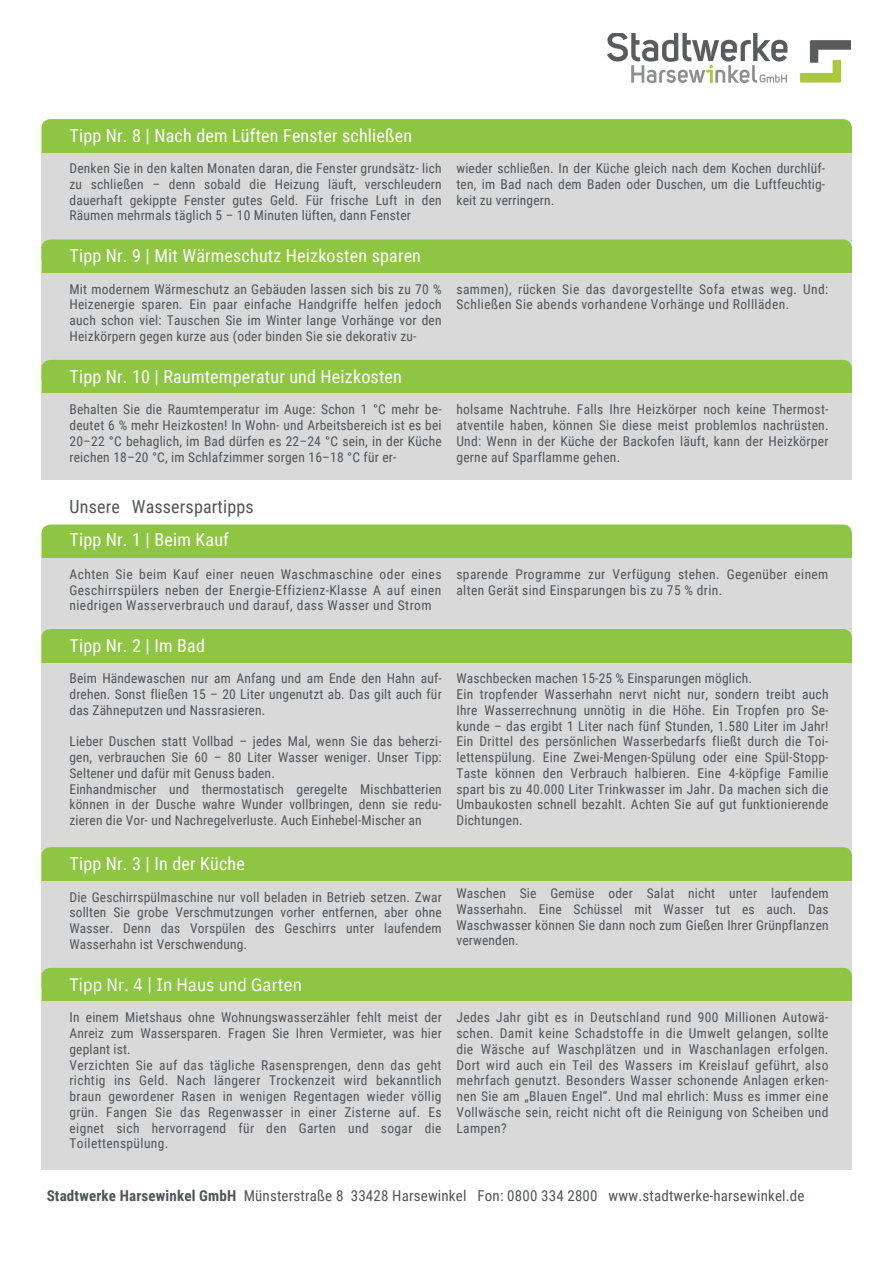
<style>
.page{position:relative;width:893px;height:1264px;background:#fff}
.page>*{position:absolute;margin:0;border:0;box-sizing:border-box;transform-origin:0 0}
.t1{font:18px "Roboto Condensed";letter-spacing:.01em;color:#fff}
.t2{font:18px/33.8px "Roboto Condensed";letter-spacing:.01em;color:#505559}
.t3{font:18px "IBM Plex Sans Cond";letter-spacing:.01em;color:#fff}
.t4{font:15px "Roboto Condensed";letter-spacing:.01em;color:#505559}
.t5{font:13.5px/15.8px "Roboto Condensed";letter-spacing:.015em;color:#505559;text-align:justify}
.s1{color:#fff}
.s2{font-weight:700}
</style>
<div class="page">
<div style="left:41px;top:119px;width:810px;height:34px;background:#8ec644"></div>
<div style="left:41px;top:153px;width:810px;height:106px;background:#d9d9d9"></div>
<div style="left:41px;top:239px;width:810px;height:34px;background:#8ec644"></div>
<div style="left:41px;top:273px;width:810px;height:107px;background:#d9d9d9"></div>
<div style="left:41px;top:360px;width:810px;height:34px;background:#8ec644"></div>
<div style="left:41px;top:394px;width:810px;height:86px;background:#d9d9d9"></div>
<div style="left:41px;top:524px;width:810px;height:34px;background:#8ec644"></div>
<div style="left:41px;top:558px;width:810px;height:107px;background:#d9d9d9"></div>
<div style="left:41px;top:629px;width:810px;height:34px;background:#8ec644"></div>
<div style="left:41px;top:663px;width:810px;height:249px;background:#d9d9d9"></div>
<div style="left:41px;top:847px;width:810px;height:34px;background:#8ec644"></div>
<div style="left:41px;top:881px;width:810px;height:106px;background:#d9d9d9"></div>
<div style="left:41px;top:967px;width:810px;height:34px;background:#8ec644"></div>
<div style="left:41px;top:1001px;width:810px;height:168px;background:#d9d9d9"></div>
<img style="left:607px;top:33px;width:243px;height:49px">
<p class="t1" style="left:69px;top:125px;width:344px">Tipp Nr. 8 | Nach dem Lüften Fenster schließen</p>
<p class="t5" style="left:69px;top:161px;width:374px">Denken Sie in den kalten Monaten daran, die Fenster grundsätz- lich zu schließen – denn sobald die Heizung läuft, verschleudern dauerhaft gekippte Fenster gutes Geld. Für frische Luft in den Räumen mehrmals täglich 5 – 10 Minuten lüften, dann Fenster</p>
<p class="t1" style="left:69px;top:245px;width:353px">Tipp Nr. 9 | Mit Wärmeschutz Heizkosten sparen</p>
<h1 class="t5" style="left:69px;top:281px;width:374px">Mit modernem Wärmeschutz an Gebäuden lassen sich bis zu 70 % Heizenergie sparen. Ein paar einfache Handgriffe helfen jedoch auch schon viel: Tauschen Sie im Winter lange Vorhänge vor den Heizkörpern gegen kurze aus (oder binden Sie sie dekorativ zu-</h1>
<h1 class="t1" style="left:69px;top:366px;width:334px">Tipp Nr. 10 | Raumtemperatur und Heizkosten</h1>
<h1 class="t5" style="left:69px;top:402px;width:374px">Behalten Sie die Raumtemperatur im Auge: Schon 1 °C mehr be&shy;deutet 6 % mehr Heizkosten! In Wohn- und Arbeitsbereich ist es bei 20–22 °C behaglich, im Bad dürfen es 22–24 °C sein, in der Küche reichen 18–20 °C, im Schlafzimmer sorgen 16–18 °C für er-</h1>
<p class="t2" style="left:69px;top:489px;width:186px">Unsere Wasserspartipps<br><span class="s1">Tipp Nr. 1 | Beim Kauf</span></p>
<p class="t5" style="left:69px;top:566px;width:373px">Achten Sie beim Kauf einer neuen Waschmaschine oder eines Geschirrspülers neben der Energie-Effizienz-Klasse A auf einen niedrigen Wasserverbrauch und darauf, dass Wasser und Strom</p>
<p class="t1" style="left:69px;top:635px;width:137px">Tipp Nr. 2 | Im Bad</p>
<p class="t5" style="left:69px;top:671px;width:374px">Beim Händewaschen nur am Anfang und am Ende den Hahn auf&shy;drehen. Sonst fließen 15 – 20 Liter ungenutzt ab. Das gilt auch für das Zähneputzen und Nassrasieren.</p>
<p class="t5" style="left:69px;top:734px;width:374px">Lieber Duschen statt Vollbad – jedes Mal, wenn Sie das beherzi&shy;gen, verbrauchen Sie 60 – 80 Liter Wasser weniger. Unser Tipp:<br>Seltener und dafür mit Genuss baden.</p>
<h1 class="t5" style="left:69px;top:781px;width:374px">Einhandmischer und thermostatisch geregelte Mischbatterien können in der Dusche wahre Wunder vollbringen, denn sie redu&shy;zieren die Vor- und Nachregelverluste. Auch Einhebel-Mischer an</h1>
<h1 class="t1" style="left:69px;top:853px;width:177px">Tipp Nr. 3 | In der Küche</h1>
<p class="t5" style="left:69px;top:889px;width:374px">Die Geschirrspülmaschine nur voll beladen in Betrieb setzen. Zwar sollten Sie grobe Verschmutzungen vorher entfernen, aber ohne Wasser. Denn das Vorspülen des Geschirrs unter laufendem Wasserhahn ist Verschwendung.</p>
<p class="t3" style="left:69px;top:972px;width:234px">Tipp Nr. 4 | In Haus und Garten</p>
<p class="t5" style="left:69px;top:1009px;width:374px">In einem Mietshaus ohne Wohnungswasserzähler fehlt meist der Anreiz zum Wassersparen. Fragen Sie Ihren Vermieter, was hier geplant ist.</p>
<p class="t5" style="left:69px;top:1056px;width:373px">Verzichten Sie auf das tägliche Rasensprengen, denn das geht richtig ins Geld. Nach längerer Trockenzeit wird bekanntlich braun gewordener Rasen in wenigen Regentagen wieder völlig grün. Fangen Sie das Regenwasser in einer Zisterne auf. Es eignet sich hervorragend für den Garten und sogar die Toilettenspülung.</p>
<p class="t5" style="left:456px;top:161px;width:370px">wieder schließen. In der Küche gleich nach dem Kochen durchlüf&shy;ten, im Bad nach dem Baden oder Duschen, um die Luftfeuchtig&shy;keit zu verringern.</p>
<p class="t5" style="left:456px;top:281px;width:373px">sammen), rücken Sie das davorgestellte Sofa etwas weg. Und:<br>Schließen Sie abends vorhandene Vorhänge und Rollläden.</p>
<h1 class="t5" style="left:456px;top:402px;width:373px">holsame Nachtruhe. Falls Ihre Heizkörper noch keine Thermost&shy;atventile haben, können Sie diese meist problemlos nachrüsten.<br>Und: Wenn in der Küche der Backofen läuft, kann der Heizkörper gerne auf Sparflamme gehen.</h1>
<p class="t5" style="left:456px;top:566px;width:373px">sparende Programme zur Verfügung stehen. Gegenüber einem alten Gerät sind Einsparungen bis zu 75 % drin.</p>
<h1 class="t5" style="left:456px;top:671px;width:297px">Waschbecken machen 15-25 % Einsparungen möglich.</h1>
<p class="t5" style="left:456px;top:686px;width:373px">Ein tropfender Wasserhahn nervt nicht nur, sondern treibt auch Ihre Wasserrechnung unnötig in die Höhe. Ein Tropfen pro Se&shy;kunde – das ergibt 1 Liter nach fünf Stunden, 1.580 Liter im Jahr!<br>Ein Drittel des persönlichen Wasserbedarfs fließt durch die Toi&shy;lettenspülung. Eine Zwei-Mengen-Spülung oder eine Spül-Stopp-Taste können den Verbrauch halbieren. Eine 4-köpfige Familie spart bis zu 40.000 Liter Trinkwasser im Jahr. Da machen sich die Umbaukosten schnell bezahlt. Achten Sie auf gut funktionierende Dichtungen.</p>
<p class="t5" style="left:456px;top:885px;width:374px">Waschen Sie Gemüse oder Salat nicht unter laufendem Wasserhahn. Eine Schüssel mit Wasser tut es auch. Das Waschwasser können Sie dann noch zum Gießen Ihrer Grünpflanzen verwenden.</p>
<p class="t5" style="left:456px;top:1009px;width:373px">Jedes Jahr gibt es in Deutschland rund 900 Millionen Autowä&shy;schen. Damit keine Schadstoffe in die Umwelt gelangen, sollte die Wäsche auf Waschplätzen und in Waschanlagen erfolgen.<br>Dort wird auch ein Teil des Wassers im Kreislauf geführt, also mehrfach genutzt. Besonders Wasser schonende Anlagen erken&shy;nen Sie am „Blauen Engel“. Und mal ehrlich: Muss es immer eine Vollwäsche sein, reicht nicht oft die Reinigung von Scheiben und Lampen?</p>
<p class="t4" style="left:47px;top:1186px;width:759px"><span class="s2">Stadtwerke Harsewinkel GmbH</span> Münsterstraße 8 33428 Harsewinkel Fon: 0800 334 2800 www.stadtwerke-harsewinkel.de</p>
</div>
